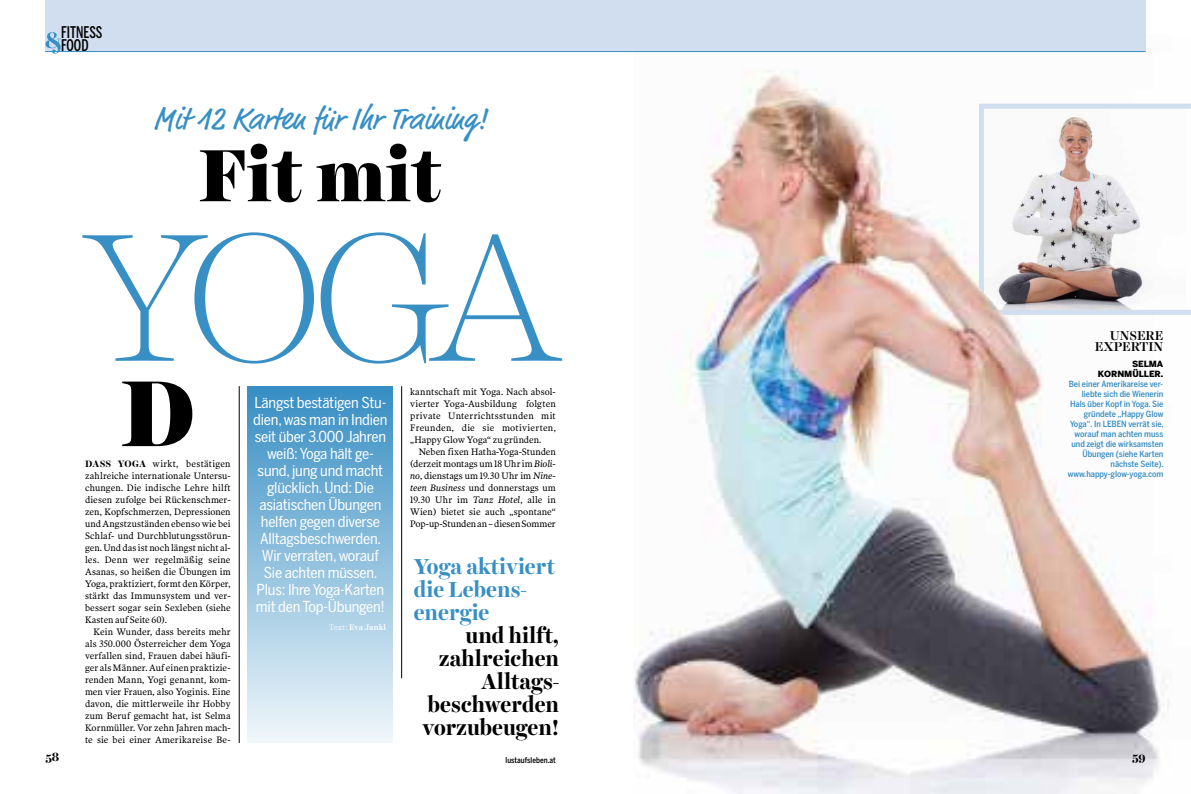
<style>
.page{position:relative;width:1191px;height:794px;background:#fff}
.page>*{position:absolute;margin:0;border:0;box-sizing:border-box;transform-origin:0 0}
.t1{font:100 185px "Harriet Display";color:#388fc4}
.t2{font:900 95px "Harriet Display";color:#000}
.t3{font:900 75px "Harriet Display";letter-spacing:.005em;color:#000}
.t4{font:32px "Market Pro";color:#388fc4}
.t5{font:700 22px/23px "Harriet Display";color:#000;text-align:right}
.t6{font:700 22px/23px "Harriet Display";color:#388fc4}
.t7{font:500 16px/12.9px "Benton Sans Comp";color:#000;scale:.9 1}
.t8{font:15px/17px "Benton Sans Cond";letter-spacing:-.015em;color:#fff;text-align:center}
.t9{font:500 13px/11px "Harriet Display";color:#000;text-align:right}
.t10{font:700 12px "Harriet Display";color:#000;scale:.95 1}
.t11{font:9.5px/12px "Poynter OS Text";letter-spacing:.005em;color:#000;text-align:justify;scale:.95 1}
.t12{font:500 8.5px/10px "Benton Sans Cond";letter-spacing:-.005em;color:#388fc4;text-align:right}
.t13{font:900 8.5px/10px "Benton Sans";letter-spacing:-.005em;color:#000;text-align:right}
.t14{font:500 8px "Benton Sans Cond";color:#000;scale:.95 1}
.t15{font:500 8px "Harriet Text";letter-spacing:-.005em;color:#fff}
.s1{font-style:italic}
.s2{font-family:"Harriet Display";font-weight:700}
.s3{font-weight:300}
</style>
<div class="page">
<img style="left:633px;top:36px;width:558px;height:758px">
<div style="left:45px;top:0;width:1100px;height:52px;background:#d1deef"></div>
<div style="left:248px;top:386px;width:145px;height:357px;background:linear-gradient(to bottom,#368dc3,#f1f7fa)"></div>
<hr style="left:45px;top:51px;width:1100px;height:1px;background:#388fc4">
<hr style="left:239px;top:386px;width:1px;height:357px;background:#000">
<hr style="left:401px;top:386px;width:1px;height:292px;background:#000">
<svg style="left:46px;top:32px;width:15px;height:22px"></svg>
<svg style="left:979px;top:104px;width:212px;height:211px"></svg>
<img style="left:953px;top:275px;width:76px;height:86px">
<h3 class="t7" style="left:61px;top:26px;width:47px">FITNESS<br>FOOD</h3>
<h3 class="t4" style="left:154px;top:97px;width:335px">Mit 12 Karten für Ihr Training!</h3>
<h3 class="t3" style="left:199px;top:122px;width:245px">Fit mit</h3>
<h1 class="t1" style="left:85px;top:167px;width:477px">YOGA</h1>
<h2 class="t2" style="left:121px;top:346px;width:76px">D</h2>
<p class="t11" style="left:410px;top:385px;width:155px">kanntschaft mit Yoga. Nach absol&shy;vierter Yoga-Ausbildung folgten private Unterrichtsstunden mit Freunden, die sie motivierten, „Happy Glow Yoga“ zu gründen.</p>
<p class="t11" style="left:410px;top:445px;width:155px;text-indent:9px">Neben fixen Hatha-Yoga-Stunden (derzeit montags um 18 Uhr im <span class="s1">Bioli&shy;no</span>, dienstags um 19.30 Uhr im <span class="s1">Nine&shy;teen Business</span> und donnerstags um 19.30 Uhr im <span class="s1">Tanz Hotel</span>, alle in Wien) bietet sie auch „spontane“ Pop-up-Stunden an – diesen Sommer</p>
<p class="t8" style="left:253px;top:394px;width:136px">Längst bestätigen Stu&shy;dien, was man in Indien seit über 3.000 Jahren weiß: Yoga hält ge&shy;sund, jung und macht glücklich. Und: Die asiatischen Übungen helfen gegen diverse<br>Alltagsbeschwerden.<br>Wir verraten, worauf<br>Sie achten müssen.<br>Plus: Ihre Yoga-Karten mit den Top-Übungen!</p>
<p class="t11" style="left:85px;top:457px;width:155px"><span class="s2">DASS YOGA</span> wirkt, bestätigen zahlreiche internationale Untersu&shy;chungen. Die indische Lehre hilft diesen zufolge bei Rückenschmer&shy;zen, Kopfschmerzen, Depressionen und Angstzuständen ebenso wie bei Schlaf- und Durchblutungsstörun&shy;gen. Und das ist noch längst nicht al&shy;les. Denn wer regelmäßig seine Asanas, so heißen die Übungen im Yoga, praktiziert, formt den Körper, stärkt das Immunsystem und ver&shy;bessert sogar sein Sexleben (siehe Kasten auf Seite 60).</p>
<p class="t11" style="left:85px;top:625px;width:155px;text-indent:9px">Kein Wunder, dass bereits mehr als 350.000 Österreicher dem Yoga verfallen sind, Frauen dabei häufi&shy;ger als Männer. Auf einen praktizie&shy;renden Mann, Yogi genannt, kom&shy;men vier Frauen, also Yoginis. Eine davon, die mittlerweile ihr Hobby zum Beruf gemacht hat, ist Selma Kornmüller. Vor zehn Jahren mach&shy;te sie bei einer Amerikareise Be-</p>
<h3 class="t6" style="left:414px;top:554px;width:143px">Yoga aktiviert die Lebens&shy;energie</h3>
<h3 class="t5" style="left:422px;top:623px;width:138px">und hilft, zahlreichen<br>Alltags&shy;beschwerden vorzubeugen!</h3>
<p class="t15" style="left:329px;top:622px;width:59px"><span class="s3">Text:</span> Eva Jankl</p>
<h3 class="t9" style="left:1095px;top:330px;width:70px">UNSERE<br>EXPERTIN</h3>
<p class="t13" style="left:1097px;top:359px;width:67px">SELMA<br>KORNMÜLLER.</p>
<p class="t12" style="left:1067px;top:379px;width:97px">Bei einer Amerikareise ver&shy;liebte sich die Wienerin<br>Hals über Kopf in Yoga. Sie gründete „Happy Glow<br>Yoga“. In LEBEN verrät sie, worauf man achten muss und zeigt die wirksamsten<br>Übungen (siehe Karten nächste Seite). www.happy-glow-yoga.com</p>
<p class="t10" style="left:45px;top:749px;width:16px">58</p>
<p class="t10" style="left:1132px;top:749px;width:16px">59</p>
<p class="t14" style="left:505px;top:755px;width:54px">lustaufsleben.at</p>
</div>
